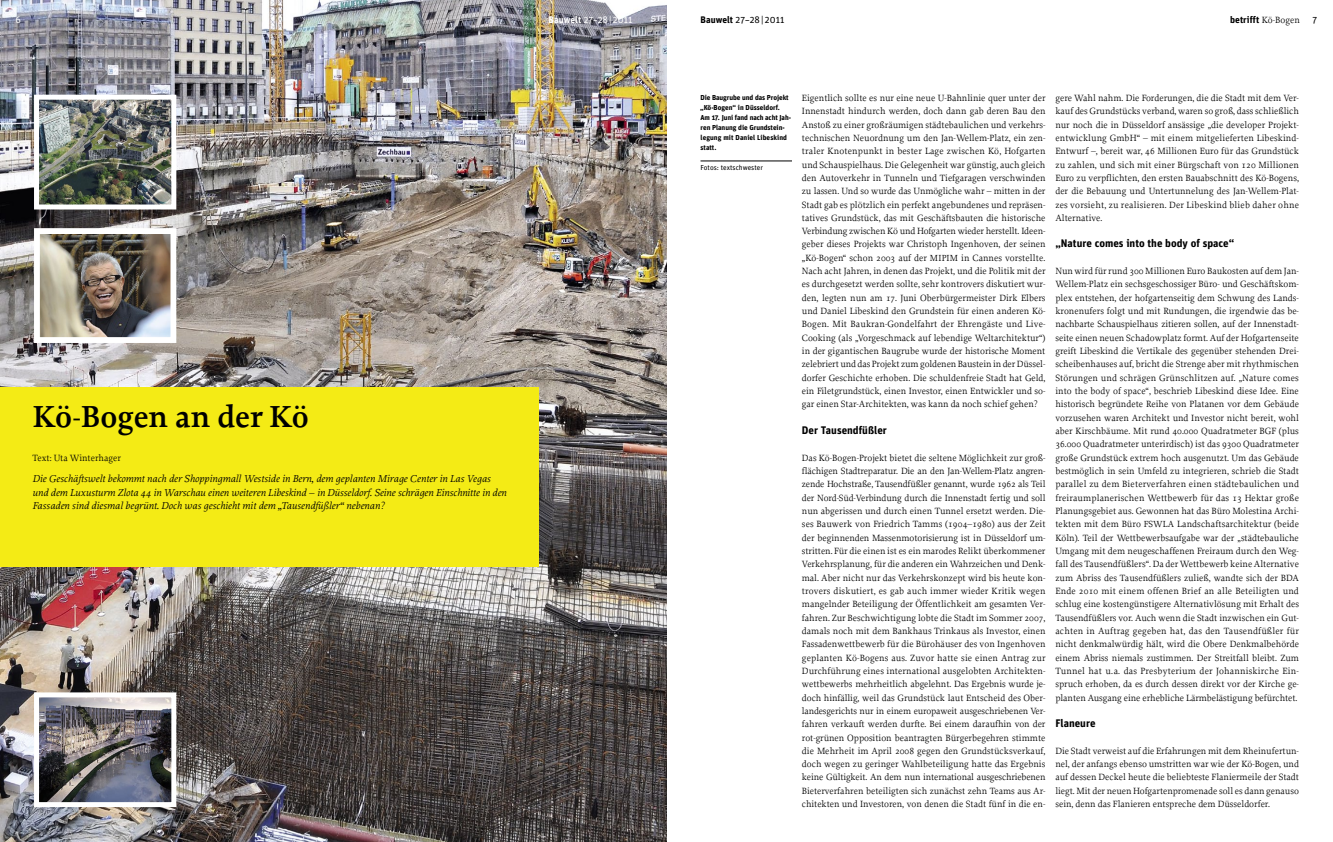
<style>
.page{position:relative;width:1333px;height:842px;background:#fff}
.page>*{position:absolute;margin:0;border:0;box-sizing:border-box;transform-origin:0 0}
.T_Titel{font:600 32px "Proforma";color:#000}
.S_Zwischenüberschrif{font:700 11px "Unit Pro";color:#000}
.S_Fließtext{font:700 11px "Unit Pro";color:#000}
.T_Einleitung{font:italic 10.5px/13.5px "Proforma";letter-spacing:.005em;color:#000}
.S_Fließtext-2{font:9.5px/13.3px "Proforma";color:#000;text-align:justify}
.T_Autoren{font:9.5px "Proforma";color:#000}
.A_Kopf_BW{font:9.5px "Unit Pro";letter-spacing:.005em;color:#fff}
.A_Kopf_BW-2{font:9.5px "Unit Pro";letter-spacing:.005em;color:#000}
.A_Kopfzeile{font:700 9.5px "Unit Pro";letter-spacing:.005em;color:#000}
.A_Pagina{font:9.5px "Unit Pro";color:#fff}
.A_Pagina-2{font:9.5px "Unit Pro";color:#000}
.S_Fließtext-3{font:9.4px/13.3px "Proforma";letter-spacing:-.01em;color:#000}
.A_Bildunterschrift{font:700 7.2px/9.9px "Unit Pro";letter-spacing:-.005em;color:#000}
.A_Bildunterschrift_Z{font:7.2px "Unit Pro";color:#000}
.s1{font-weight:700}
.s2{font-family:"Proforma";font-weight:400}
.s3{font-size:9.3px}
.s4{font-size:9.5px}
</style>
<div class="page">
<img style="left:0;top:0;width:666px;height:842px">
<hr style="left:700px;top:161px;width:92px;height:1px;background:#000">
<div style="left:0;top:387px;width:539px;height:179px;background:#f4eb15"></div>
<img style="left:41px;top:235px;width:128px;height:101px">
<div style="left:34px;top:228px;width:142px;height:115px;border:6px solid #fff"></div>
<img style="left:40px;top:101px;width:130px;height:102px">
<div style="left:34px;top:95px;width:142px;height:114px;border:5px solid #fff"></div>
<img style="left:40px;top:698px;width:130px;height:103px">
<div style="left:34px;top:692px;width:142px;height:115px;border:5px solid #fff"></div>
<p class="A_Pagina" style="left:16px;top:13px;width:7px">6</p>
<p class="A_Kopf_BW" style="left:548px;top:13px;width:85px"><span class="s1">Bauwelt</span> 27–28| 2011</p>
<p class="A_Kopf_BW-2" style="left:700px;top:13px;width:85px"><span class="s1">Bauwelt</span> 27–28| 2011</p>
<p class="A_Kopfzeile" style="left:1229px;top:13px;width:71px">betrifft <span class="s2">Kö-Bogen</span></p>
<p class="A_Pagina-2" style="left:1312px;top:13px;width:6px">7</p>
<p class="T_Titel" style="left:33px;top:396px;width:277px">Kö-Bogen an der Kö</p>
<p class="T_Autoren" style="left:33px;top:452px;width:90px">Text: Uta Winterhager</p>
<p class="T_Einleitung" style="left:33px;top:472px;width:475px">Die Geschäftswelt bekommt nach der Shoppingmall Westside in Bern, dem geplanten Mirage Center in Las Vegas und dem Luxusturm Zlota 44 in Warschau einen weiteren Libeskind – in Düsseldorf. Seine schrägen Einschnitte in den<br>Fassaden sind diesmal begrünt. Doch was geschieht mit dem „Tausendfüßler“ nebenan?</p>
<p class="A_Bildunterschrift" style="left:700px;top:93px;width:90px">Die Baugrube und das Projekt</p>
<p class="A_Bildunterschrift" style="left:700px;top:102px;width:93px">„Kö-Bogen“ in Düsseldorf.<br>Am 17. Juni fand nach acht Jah&shy;ren Planung die Grundstein&shy;legung mit Daniel Libeskind statt.</p>
<p class="A_Bildunterschrift_Z" style="left:700px;top:163px;width:64px">Fotos: textschwester</p>
<p class="S_Fließtext-2" style="left:801px;top:91px;width:245px">Eigentlich sollte es nur eine neue U-Bahnlinie quer unter der Innenstadt hindurch werden, doch dann gab deren Bau den Anstoß zu einer großräumigen städtebaulichen und verkehrs&shy;technischen Neuordnung um den Jan-Wellem-Platz, ein zen&shy;traler Knotenpunkt in bester Lage zwischen Kö, Hofgarten und Schauspielhaus. Die Gelegenheit war günstig, auch gleich den Autoverkehr in Tunneln und Tiefgaragen verschwinden zu lassen. Und so wurde das Unmögliche wahr – mitten in der Stadt gab es plötzlich ein perfekt angebundenes und repräsen&shy;tatives Grundstück, das mit Geschäftsbauten die historische Verbindung zwischen Kö und Hofgarten wieder herstellt. Ideen&shy;geber dieses Projekts war Christoph Ingenhoven, der seinen „Kö-Bogen“ schon 2003 auf der <span class="s3">MIPIM</span> in Cannes vorstellte.<br>Nach acht Jahren, in denen das Projekt, und die Politik mit der es durchgesetzt werden sollte, sehr kontrovers diskutiert wur&shy;den, legten nun am 17. Juni Oberbürgermeister Dirk Elbers und Daniel Libeskind den Grundstein für einen anderen Kö-Bogen. Mit Baukran-Gondelfahrt der Ehrengäste und Live-Cooking (als „Vorgeschmack auf lebendige Weltarchitektur“) in der gigantischen Baugrube wurde der historische Moment zelebriert und das Projekt zum goldenen Baustein in der Düssel&shy;dorfer Geschichte erhoben. Die schuldenfreie Stadt hat Geld, ein Filetgrundstück, einen Investor, einen Entwickler und so&shy;gar einen Star-Architekten, was kann da noch schief gehen?</p>
<p class="S_Zwischenüberschrif" style="left:801px;top:423px;width:86px">Der Tausendfüßler</p>
<p class="S_Fließtext-2" style="left:801px;top:451px;width:245px">Das Kö-Bogen-Projekt bietet die seltene Möglichkeit zur groß&shy;flächigen Stadtreparatur. Die an den Jan-Wellem-Platz angren-</p>
<p class="S_Fließtext-3" style="left:801px;top:477px;width:245px">zende Hochstraße, Tausendfüßler genannt, wurde 1962 als Teil der Nord-Süd-Verbindung durch die Innenstadt fertig und soll</p>
<p class="S_Fließtext-2" style="left:801px;top:504px;width:245px">nun abgerissen und durch einen Tunnel ersetzt werden. Die&shy;ses Bauwerk von Friedrich Tamms (1904–1980) aus der Zeit der beginnenden Massenmotorisierung ist in Düsseldorf um&shy;stritten. Für die einen ist es ein marodes Relikt überkommener Verkehrsplanung, für die anderen ein Wahrzeichen und Denk&shy;mal. Aber nicht nur das Verkehrskonzept wird bis heute kon&shy;trovers diskutiert, es gab auch immer wieder Kritik wegen mangelnder Beteiligung der Öffentlichkeit am gesamten Ver&shy;fahren. Zur Beschwichtigung lobte die Stadt im Sommer 2007, damals noch mit dem Bankhaus Trinkaus als Investor, einen Fassadenwettbewerb für die Bürohäuser des von Ingenhoven geplanten Kö-Bogens aus. Zuvor hatte sie einen Antrag zur Durchführung eines international ausgelobten Architekten&shy;wettbewerbs mehrheitlich abgelehnt. Das Ergebnis wurde je&shy;doch hinfällig, weil das Grundstück laut Entscheid des Ober-</p>
<p class="S_Fließtext-3" style="left:801px;top:704px;width:245px">landesgerichts nur in einem europaweit ausgeschriebenen Ver<span class="s4">-</span></p>
<p class="S_Fließtext-2" style="left:801px;top:717px;width:245px">fahren verkauft werden durfte. Bei einem daraufhin von der rot-grünen Opposition beantragten Bürgerbegehren stimmte die Mehrheit im April 2008 gegen den Grundstücksverkauf, doch wegen zu geringer Wahlbeteiligung hatte das Ergebnis keine Gültigkeit. An dem nun international ausgeschriebenen Bieterverfahren beteiligten sich zunächst zehn Teams aus Ar&shy;chitekten und Investoren, von denen die Stadt fünf in die en-</p>
<p class="S_Fließtext-2" style="left:1055px;top:91px;width:245px">gere Wahl nahm. Die Forderungen, die die Stadt mit dem Ver&shy;kauf des Grundstücks verband, waren so groß, dass schließlich nur noch die in Düsseldorf ansässige „die developer Projekt&shy;entwicklung GmbH“ – mit einem mitgelieferten Libeskind-Entwurf –, bereit war, 46 Millionen Euro für das Grundstück zu zahlen, und sich mit einer Bürgschaft von 120 Millionen Euro zu verpflichten, den ersten Bauabschnitt des Kö-Bogens, der die Bebauung und Untertunnelung des Jan-Wellem-Plat&shy;zes vorsieht, zu realisieren. Der Libeskind blieb daher ohne Alternative.</p>
<p class="S_Zwischenüberschrif" style="left:1055px;top:236px;width:180px">„Nature comes into the body of space“</p>
<p class="S_Fließtext-2" style="left:1055px;top:264px;width:245px">Nun wird für rund 300 Millionen Euro Baukosten auf dem Jan-Wellem-Platz ein sechsgeschossiger Büro- und Geschäftskom&shy;plex entstehen, der hofgartenseitig dem Schwung des Lands&shy;kronenufers folgt und mit Rundungen, die irgendwie das be&shy;nachbarte Schauspielhaus zitieren sollen, auf der Innenstadt&shy;seite einen neuen Schadowplatz formt. Auf der Hofgartenseite greift Libeskind die Vertikale des gegenüber stehenden Drei&shy;scheibenhauses auf, bricht die Strenge aber mit rhythmischen Störungen und schrägen Grünschlitzen auf. „Nature comes into the body of space“, beschrieb Libeskind diese Idee. Eine historisch begründete Reihe von Platanen vor dem Gebäude vorzusehen waren Architekt und Investor nicht bereit, wohl aber Kirschbäume. Mit rund 40.000 Quadratmeter BGF (plus 36.000 Quadratmeter unterirdisch) ist das 9300 Quadratmeter große Grundstück extrem hoch ausgenutzt. Um das Gebäude bestmöglich in sein Umfeld zu integrieren, schrieb die Stadt parallel zu dem Bieterverfahren einen städtebaulichen und freiraumplanerischen Wettbewerb für das 13 Hektar große Planungsgebiet aus. Gewonnen hat das Büro Molestina Archi&shy;tekten mit dem Büro <span class="s3">FSWLA</span> Landschaftsarchitektur (beide Köln). Teil der Wettbewerbsaufgabe war der „städtebauliche Umgang mit dem neugeschaffenen Freiraum durch den Weg&shy;fall des Tausendfüßlers“. Da der Wettbewerb keine Alternative zum Abriss des Tausendfüßlers zuließ, wandte sich der BDA Ende 2010 mit einem offenen Brief an alle Beteiligten und schlug eine kostengünstigere Alternativlösung mit Erhalt des Tausendfüßlers vor. Auch wenn die Stadt inzwischen ein Gut&shy;achten in Auftrag gegeben hat, das den Tausendfüßler für nicht denkmalwürdig hält, wird die Obere Denkmalbehörde einem Abriss niemals zustimmen. Der Streitfall bleibt. Zum Tunnel hat u.a. das Presbyterium der Johanniskirche Ein&shy;spruch erhoben, da es durch dessen direkt vor der Kirche ge&shy;planten Ausgang eine erhebliche Lärmbelästigung befürchtet.</p>
<p class="S_Fließtext" style="left:1055px;top:716px;width:42px">Flaneure</p>
<p class="S_Fließtext-2" style="left:1055px;top:744px;width:245px">Die Stadt verweist auf die Erfahrungen mit dem Rheinufertun&shy;nel, der anfangs ebenso umstritten war wie der Kö-Bogen, und auf dessen Deckel heute die beliebteste Flaniermeile der Stadt liegt. Mit der neuen Hofgartenpromenade soll es dann genauso sein, denn das Flanieren entspreche dem Düsseldorfer.</p>
</div>
